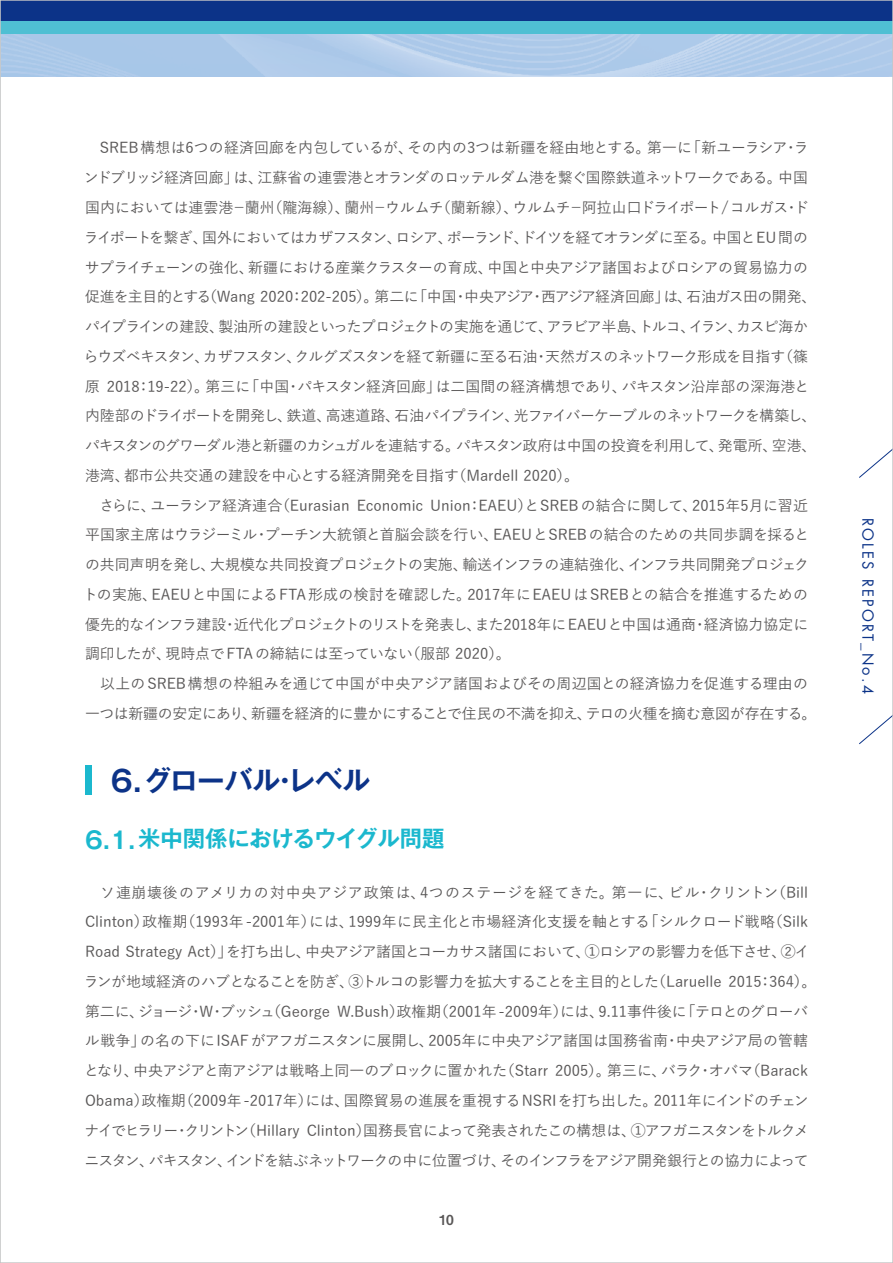
<style>
.page{position:relative;width:893px;height:1263px;background:#fff}
.page>*{position:absolute;margin:0;border:0;box-sizing:border-box;transform-origin:0 0}
.t1{font:700 27.6px "Gothic MB101 Pro De";letter-spacing:-.015em;color:#0c3388}
.t2{font:700 22.35px "Gothic MB101 Pro De";letter-spacing:-.01em;color:#1bb8ce}
.t3{font:14.85px/29.7px "Yu Gothic Std M";letter-spacing:-.005em;color:#595757}
.t4{font:14.85px "Futura Std";letter-spacing:.15em;color:#0c3388}
.t5{font:13.8px "Midashi Go Pr 5 MB31";color:#595757}
.s1{font-size:28.95px}
.s2{font-size:23.4px}
</style>
<div class="page">
<div style="left:85px;top:765px;width:6px;height:30px;background:#1bb8ce"></div>
<img style="left:2px;top:34px;width:889px;height:43px">
<div style="left:0;top:0;width:893px;height:21px;background:#0c3388"></div>
<div style="left:0;top:21px;width:893px;height:13px;background:#4fbfd3"></div>
<svg style="left:859px;top:450px;width:32px;height:28px"></svg>
<svg style="left:859px;top:716px;width:32px;height:29px"></svg>
<p class="t3" style="left:83px;top:132px;width:734px">　SREB構想は6つの経済回廊を内包しているが、その内の3つは新疆を経由地とする。第一に「新ユーラシア・ランドブリッジ経済回廊」は、江蘇省の連雲港とオランダのロッテルダム港を繋ぐ国際鉄道ネットワークである。中国国内においては連雲港−蘭州（隴海線）、蘭州− ウルムチ（蘭新線）、ウルムチ−阿拉山口ドライポート/コルガス・ドライポートを繋ぎ、国外においてはカザフスタン、ロシア、ポーランド、ドイツを経てオランダに至る。中国とEU 間のサプライチェーンの強化、新疆における産業クラスターの育成、中国と中央アジア諸国およびロシアの貿易協力の促進を主目的とする（Wang 2020：202-205）。第二に「中国・中央アジア・西アジア経済回廊」は、石油ガス田の開発、パイプラインの建設、製油所の建設といったプロジェクトの実施を通じて、アラビア半島、トルコ、イラン、カスピ海からウズベキスタン、カザフスタン、クルグズスタンを経て新疆に至る石油・天然ガスのネットワーク形成を目指す（篠原 2018：19-22）。第三に「中国・パキスタン経済回廊」は二国間の経済構想であり、パキスタン沿岸部の深海港と内陸部のドライポートを開発し、鉄道、高速道路、石油パイプライン、光ファイバーケーブルのネットワークを構築し、パキスタンのグワーダル港と新疆のカシュガルを連結する。パキスタン政府は中国の投資を利用して、発電所、空港、港湾、都市公共交通の建設を中心とする経済開発を目指す（Mardell 2020）。<br>　さらに、ユーラシア経済連合（Eurasian Economic Union：EAEU）とSREBの結合に関して、2015年5月に習近平国家主席はウラジーミル・プーチン大統領と首脳会談を行い、EAEUとSREBの結合のための共同歩調を採るとの共同声明を発し、大規模な共同投資プロジェクトの実施、輸送インフラの連結強化、インフラ共同開発プロジェクトの実施、EAEUと中国によるFTA形成の検討を確認した。2017年にEAEUはSREBとの結合を推進するための優先的なインフラ建設・近代化プロジェクトのリストを発表し、また2018年にEAEUと中国は通商・経済協力協定に調印したが、現時点でFTAの締結には至っていない（服部 2020）。<br>　以上の SREB構想の枠組みを通じて中国が中央アジア諸国およびその周辺国との経済協力を促進する理由の一つは新疆の安定にあり、新疆を経済的に豊かにすることで住民の不満を抑え、テロの火種を摘む意図が存在する。</p>
<h1 class="t1" style="left:111px;top:757px;width:261px"><span class="s1">6.</span>グローバル・レベル</h1>
<h2 class="t2" style="left:85px;top:820px;width:361px"><span class="s2">6.1.</span>米中関係におけるウイグル問題</h2>
<p class="t3" style="left:84px;top:876px;width:734px">　ソ連崩壊後のアメリカの対中央アジア政策は、4つのステージを経てきた。第一に、ビル・クリントン（Bill Clinton）政権期（1993年 -2001年）には、1999年に民主化と市場経済化支援を軸とする「シルクロード戦略（Silk Road Strategy Act）」を打ち出し、中央アジア諸国とコーカサス諸国において、①ロシアの影響力を低下させ、②イランが地域経済のハブとなることを防ぎ、③トルコの影響力を拡大することを主目的とした（Laruelle 2015：364）。第二に、ジョージ・W・ブッシュ（George W.Bush）政権期（2001年 -2009年）には、9.11事件後に「テロとのグローバル戦争」の名の下にISAFがアフガニスタンに展開し、2005年に中央アジア諸国は国務省南・中央アジア局の管轄となり、中央アジアと南アジアは戦略上同一のブロックに置かれた（Starr 2005）。第三に、バラク・オバマ（Barack Obama）政権期（2009年 -2017年）には、国際貿易の進展を重視するNSRIを打ち出した。2011年にインドのチェンナイでヒラリー・クリントン（Hillary Clinton）国務長官によって発表されたこの構想は、①アフガニスタンをトルクメニスタン、パキスタン、インドを結ぶネットワークの中に位置づけ、そのインフラをアジア開発銀行との協力によって</p>
<p class="t5" style="left:439px;top:1208px;width:16px">10</p>
<p class="t4" style="left:877px;top:518px;width:178px;rotate:90deg">ROLES REPORT_No.4</p>
</div>
